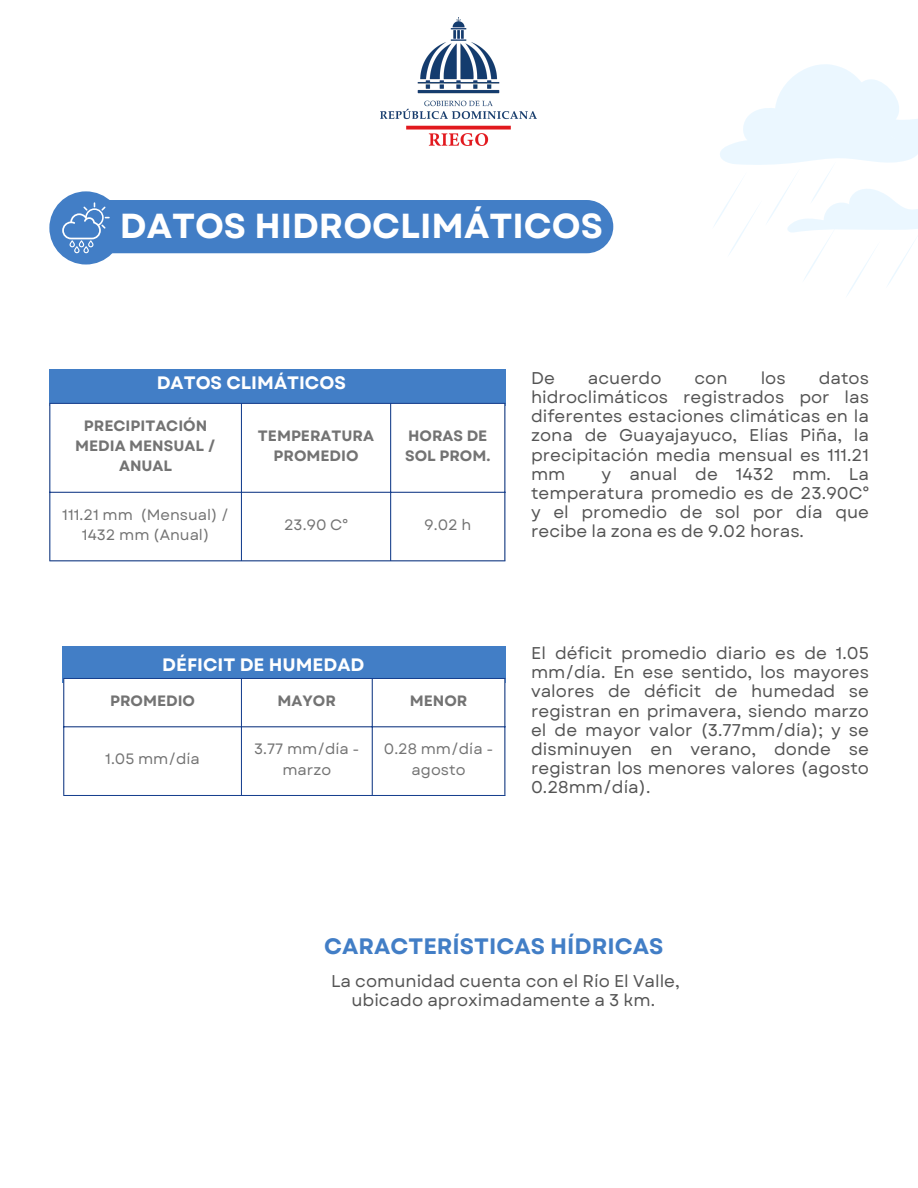
<style>
.page{position:relative;width:918px;height:1188px;background:#fff}
.page>*{position:absolute;margin:0;border:0;box-sizing:border-box;transform-origin:0 0}
.t1{font:700 34.65px "Garet";color:#fff}
.t2{font:700 22.35px "Garet";color:#427ec6}
.t3{font:700 18px "Garet";color:#fff}
.t4{font:16.95px/19.2px "Garet";color:#545454;text-align:justify}
.t5{font:15px/20.2px "Garet";color:#737373;text-align:center}
.t6{font:700 15px/20.2px "Garet";color:#737373;text-align:center}
</style>
<div class="page">
<div style="left:49px;top:191px;width:74px;height:74px;background:#427ec6;border-radius:50%"></div>
<div style="left:83px;top:200px;width:530px;height:53px;background:#427ec6;border-radius:27px"></div>
<img style="left:381px;top:17px;width:156px;height:129px">
<svg style="left:714px;top:64px;width:204px;height:232px"></svg>
<svg style="left:62px;top:202px;width:47px;height:51px"></svg>
<div style="left:49px;top:369px;width:456px;height:37px;background:#427ec6"></div>
<svg style="left:50px;top:404px;width:454px;height:88px"></svg>
<hr style="left:49px;top:404px;width:1px;height:156px;background:#143e8f">
<hr style="left:241px;top:404px;width:1px;height:156px;background:#143e8f">
<hr style="left:390px;top:404px;width:1px;height:156px;background:#143e8f">
<hr style="left:504px;top:404px;width:1px;height:156px;background:#143e8f">
<hr style="left:49px;top:403px;width:456px;height:1px;background:#143e8f">
<hr style="left:49px;top:492px;width:456px;height:1px;background:#143e8f">
<hr style="left:49px;top:560px;width:456px;height:1px;background:#143e8f">
<div style="left:62px;top:646px;width:443px;height:36px;background:#427ec6"></div>
<svg style="left:64px;top:679px;width:440px;height:47px"></svg>
<hr style="left:63px;top:679px;width:1px;height:116px;background:#143e8f">
<hr style="left:241px;top:679px;width:1px;height:116px;background:#143e8f">
<hr style="left:372px;top:679px;width:1px;height:116px;background:#143e8f">
<hr style="left:504px;top:679px;width:1px;height:116px;background:#143e8f">
<hr style="left:63px;top:678px;width:442px;height:1px;background:#143e8f">
<hr style="left:63px;top:726px;width:442px;height:1px;background:#143e8f">
<hr style="left:63px;top:795px;width:442px;height:1px;background:#143e8f">
<p class="t1" style="left:120px;top:201px;width:485px">DATOS HIDROCLIMÁTICOS</p>
<p class="t3" style="left:157px;top:370px;width:191px">DATOS CLIMÁTICOS</p>
<h1 class="t6" style="left:75px;top:416px;width:142px">PRECIPITACIÓN<br>MEDIA MENSUAL /<br>ANUAL</h1>
<p class="t6" style="left:258px;top:426px;width:118px">TEMPERATURA<br>PROMEDIO</p>
<h3 class="t6" style="left:405px;top:426px;width:87px;text-align:left">HORAS DE<br>SOL PROM.</h3>
<p class="t5" style="left:62px;top:504px;width:168px">111.21 mm (Mensual) /<br>1432 mm (Anual)</p>
<p class="t5" style="left:284px;top:515px;width:66px">23.90 C°</p>
<p class="t5" style="left:424px;top:515px;width:49px">9.02 h</p>
<p class="t4" style="left:531px;top:369px;width:339px;text-indent:288px">datos hidroclimáticos registrados por las diferentes estaciones climáticas en la zona de Guayajayuco, Elías Piña, la precipitación media mensual es 111.21 mm</p>
<p class="t4" style="left:531px;top:369px;width:25px">De</p>
<p class="t4" style="left:588px;top:369px;width:75px">acuerdo</p>
<p class="t4" style="left:695px;top:369px;width:35px">con</p>
<p class="t4" style="left:761px;top:369px;width:26px">los</p>
<p class="t4" style="left:531px;top:464px;width:339px;text-indent:71px">y anual de 1432 mm. La temperatura promedio es de 23.90C° y el promedio de sol por día que recibe la zona es de 9.02 horas.</p>
<p class="t3" style="left:162px;top:652px;width:204px">DÉFICIT DE HUMEDAD</p>
<p class="t4" style="left:531px;top:644px;width:339px">El déficit promedio diario es de 1.05 mm/día. En ese sentido, los mayores valores de déficit de humedad se registran en primavera, siendo marzo el de mayor valor (3.77mm/día); y se disminuyen en verano, donde se registran los menores valores (agosto 0.28mm/día).</p>
<p class="t6" style="left:110px;top:691px;width:87px">PROMEDIO</p>
<p class="t6" style="left:278px;top:691px;width:60px">MAYOR</p>
<p class="t6" style="left:410px;top:691px;width:59px">MENOR</p>
<p class="t5" style="left:105px;top:749px;width:96px">1.05 mm/día</p>
<h3 class="t5" style="left:254px;top:739px;width:107px">3.77 mm/día - marzo</h3>
<p class="t5" style="left:384px;top:739px;width:111px">0.28 mm/día - agosto</p>
<p class="t2" style="left:324px;top:930px;width:341px">CARACTERÍSTICAS HÍDRICAS</p>
<p class="t4" style="left:331px;top:971px;width:350px;text-align:center">La comunidad cuenta con el Río El Valle, ubicado aproximadamente a 3 km.</p>
</div>
